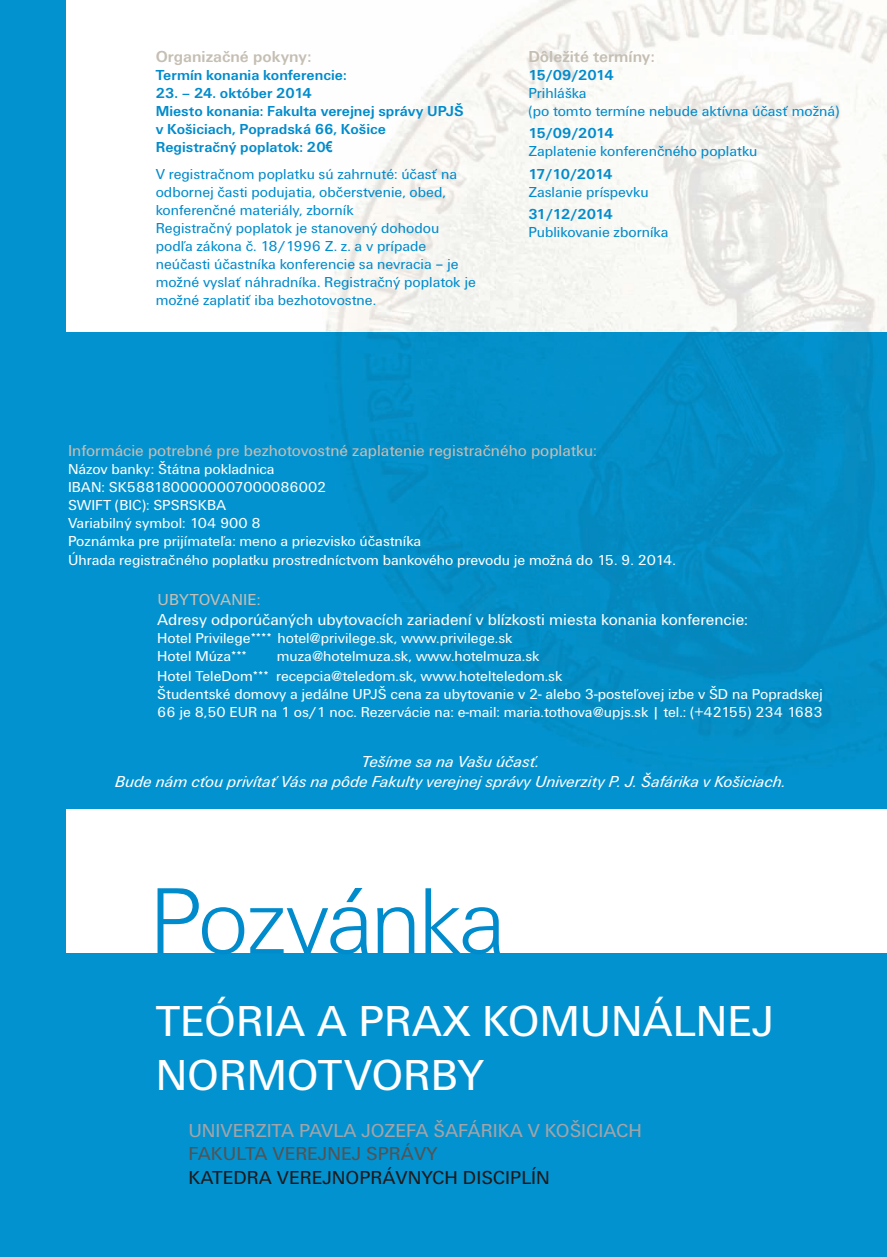
<style>
.page{position:relative;width:887px;height:1257px;background:#0292d0}
.page>*{position:absolute;margin:0;border:0;box-sizing:border-box;transform-origin:0 0}
.t1{font:97.5px "U001 DOT Ligh";color:#008bcd}
.t2{font:45px/54px "U001 TOT";color:#fff}
.t3{font:19.5px "U001 TOT";color:#a3a4a7}
.t4{font:19.5px "U001 TOT";color:#1e1a1b}
.t5{font:19.5px "U001 TOT";color:#535353}
.t6{font:italic 16.5px/19.8px "U001 TOT";color:#fff;text-align:center}
.t7{font:16.5px "U001 TOT";color:#c5beb3}
.t8{font:16.5px "U001 TOT";color:#fff}
.t9{font:700 16.5px "U001 TOT";color:#c5beb3}
.t10{font:15px/18px "U001 TOT";color:#fff}
.t11{font:15px/18px "U001 TOT";color:#008bcd}
.t12{font:700 15px/18px "U001 TOT";color:#008bcd}
.s1{font-family:"Arial Narrow"}
</style>
<div class="page">
<div style="left:66px;top:809px;width:821px;height:144px;background:#fff"></div>
<div style="left:66px;top:0;width:821px;height:331px;background:#fff"></div>
<img style="left:301px;top:0;width:586px;height:777px">
<p class="t9" style="left:156px;top:47px;width:157px">Organizačné pokyny:</p>
<p class="t12" style="left:156px;top:66px;width:192px">Termín konania konferencie:</p>
<p class="t12" style="left:156px;top:84px;width:309px">23. – 24. október 2014<br>Miesto konania: Fakulta verejnej správy UPJŠ v Košiciach, Popradská 66, Košice<br>Registračný poplatok: 20<span class="s1">€</span></p>
<p class="t11" style="left:156px;top:165px;width:322px">V registračnom poplatku sú zahrnuté: účasť na odbornej časti podujatia, občerstvenie, obed, konferenčné materiály, zborník<br>Registračný poplatok je stanovený dohodou podľa zákona č. 18/1996 Z. z. a v prípade neúčasti účastníka konferencie sa nevracia – je možné vyslať náhradníka. Registračný poplatok je možné zaplatiť iba bezhotovostne.</p>
<p class="t9" style="left:528px;top:47px;width:128px">Dôležité termíny:</p>
<p class="t12" style="left:528px;top:66px;width:87px">15/09/2014</p>
<p class="t11" style="left:528px;top:84px;width:313px">Prihláška<br>(po tomto termíne nebude aktívna účasť možná)</p>
<p class="t12" style="left:528px;top:124px;width:87px">15/09/2014</p>
<p class="t11" style="left:528px;top:142px;width:231px">Zaplatenie konferenčného poplatku</p>
<p class="t12" style="left:528px;top:165px;width:86px">17/10/2014</p>
<p class="t11" style="left:528px;top:183px;width:122px">Zaslanie príspevku</p>
<p class="t12" style="left:528px;top:205px;width:86px">31/12/2014</p>
<p class="t11" style="left:528px;top:223px;width:142px">Publikovanie zborníka</p>
<p class="t7" style="left:68px;top:441px;width:531px">Informácie potrebné pre bezhotovostné zaplatenie registračného poplatku:</p>
<p class="t10" style="left:68px;top:460px;width:355px">Názov banky: Štátna pokladnica<br>IBAN: SK5881800000007000086002<br>SWIFT (BIC): SPSRSKBA<br>Variabilný symbol: 104 900 8<br>Poznámka pre prijímateľa: meno a priezvisko účastníka</p>
<p class="t10" style="left:68px;top:552px;width:609px">Úhrada registračného poplatku prostredníctvom bankového prevodu je možná do 15. 9. 2014.</p>
<p class="t7" style="left:157px;top:590px;width:105px">UBYTOVANIE:</p>
<p class="t8" style="left:157px;top:610px;width:592px">Adresy odporúčaných ubytovacích zariadení v blízkosti miesta konania konferencie:</p>
<p class="t10" style="left:157px;top:629px;width:357px">Hotel Privilege**** hotel@privilege.sk, www.privilege.sk<br>Hotel Múza***</p>
<p class="t10" style="left:157px;top:646px;width:406px;line-height:19.8px;text-indent:120px">muza@hotelmuza.sk, www.hotelmuza.sk<br>Hotel TeleDom*** recepcia@teledom.sk, www.hotelteledom.sk</p>
<p class="t10" style="left:157px;top:685px;width:667px">Študentské domovy a jedálne UPJŠ cena za ubytovanie v 2- alebo 3-posteľovej izbe v ŠD na Popradskej<br>66 je 8,50 EUR na 1 os/1 noc. Rezervácie na: e-mail: maria.tothova@upjs.sk | tel.: (+42155) 234 1683</p>
<p class="t6" style="left:115px;top:752px;width:672px">Tešíme sa na Vašu účasť.<br>Bude nám cťou privítať Vás na pôde Fakulty verejnej správy Univerzity P. J. Šafárika v Košiciach.</p>
<h1 class="t1" style="left:151px;top:868px;width:354px">Pozvánka</h1>
<h2 class="t2" style="left:156px;top:994px;width:620px">TEÓRIA A PRAX KOMUNÁLNEJ<br>NORMOTVORBY</h2>
<h3 class="t3" style="left:188px;top:1119px;width:455px">UNIVERZITA PAVLA JOZEFA ŠAFÁRIKA V KOŠICIACH</h3>
<h3 class="t5" style="left:188px;top:1143px;width:251px">FAKULTA VEREJNEJ SPRÁVY</h3>
<h3 class="t4" style="left:188px;top:1166px;width:363px">KATEDRA VEREJNOPRÁVNYCH DISCIPLÍN</h3>
</div>
